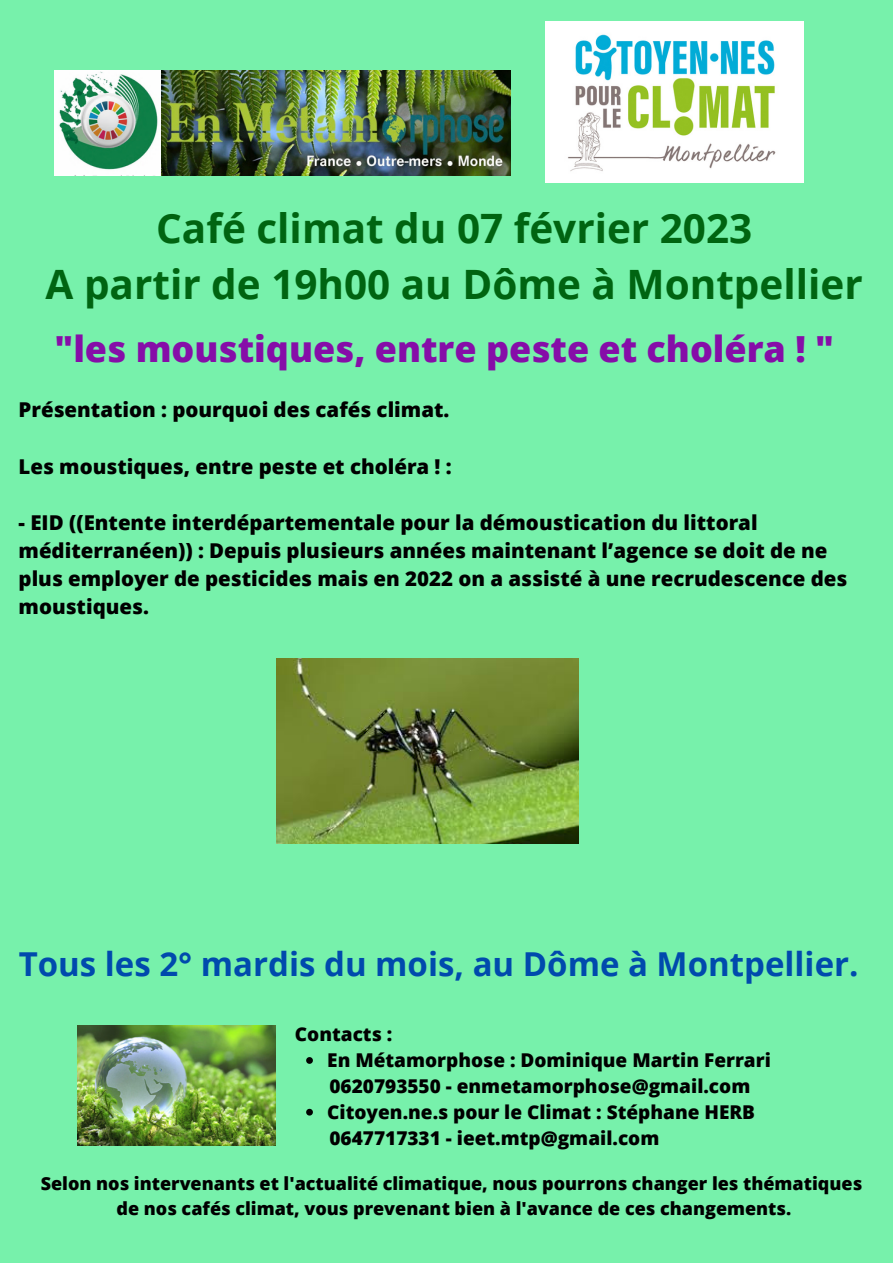
<style>
.page{position:relative;width:893px;height:1264px;background:#fff}
.page>*{position:absolute;margin:0;border:0;box-sizing:border-box;transform-origin:0 0}
.t1{font:700 40.5px/56.2px "Open Sans";color:#006411;text-align:center}
.t2{font:800 35.85px "Open Sans";color:#860da8}
.t3{font:700 33px "Open Sans";color:#004aad}
.t4{font:800 20.4px/28px "Open Sans";color:#000}
.t5{font:800 19.05px "Open Sans";color:#000}
.t6{font:800 18px/24.8px "Open Sans";color:#000;text-align:center}
</style>
<div class="page">
<div style="left:0;top:0;width:892px;height:1262px;background:#77f1ab"></div>
<img style="left:545px;top:22px;width:258px;height:160px">
<img style="left:54px;top:70px;width:456px;height:105px">
<img style="left:78px;top:1025px;width:198px;height:120px">
<img style="left:276px;top:658px;width:302px;height:185px">
<svg style="left:306px;top:1057px;width:7px;height:6px"></svg>
<svg style="left:306px;top:1108px;width:7px;height:7px"></svg>
<h1 class="t1" style="left:46px;top:199px;width:818px">Café climat du 07 février 2023<br>A partir de 19h00 au Dôme à Montpellier</h1>
<h2 class="t2" style="left:55px;top:324px;width:780px">"les moustiques, entre peste et choléra ! "</h2>
<p class="t4" style="left:19px;top:395px;width:432px">Présentation : pourquoi des cafés climat.</p>
<p class="t4" style="left:19px;top:451px;width:434px">Les moustiques, entre peste et choléra ! :</p>
<p class="t4" style="left:19px;top:508px;width:830px">- EID ((Entente interdépartementale pour la démoustication du littoral méditerranéen)) : Depuis plusieurs années maintenant l’agence se doit de ne plus employer de pesticides mais en 2022 on a assisté à une recrudescence des moustiques.</p>
<h3 class="t3" style="left:19px;top:940px;width:841px">Tous les 2° mardis du mois, au Dôme à Montpellier.</h3>
<p class="t5" style="left:295px;top:1020px;width:99px">Contacts :</p>
<p class="t5" style="left:329px;top:1072px;width:422px">0620793550 - enmetamorphose@gmail.com</p>
<p class="t5" style="left:329px;top:1124px;width:331px">0647717331 - ieet.mtp@gmail.com</p>
<p class="t5" style="left:327px;top:1046px;width:445px">En Métamorphose : Dominique Martin Ferrari</p>
<p class="t5" style="left:327px;top:1098px;width:429px">Citoyen.ne.s pour le Climat : Stéphane HERB</p>
<p class="t6" style="left:41px;top:1171px;width:823px">Selon nos intervenants et l'actualité climatique, nous pourrons changer les thématiques de nos cafés climat, vous prevenant bien à l'avance de ces changements.</p>
</div>
